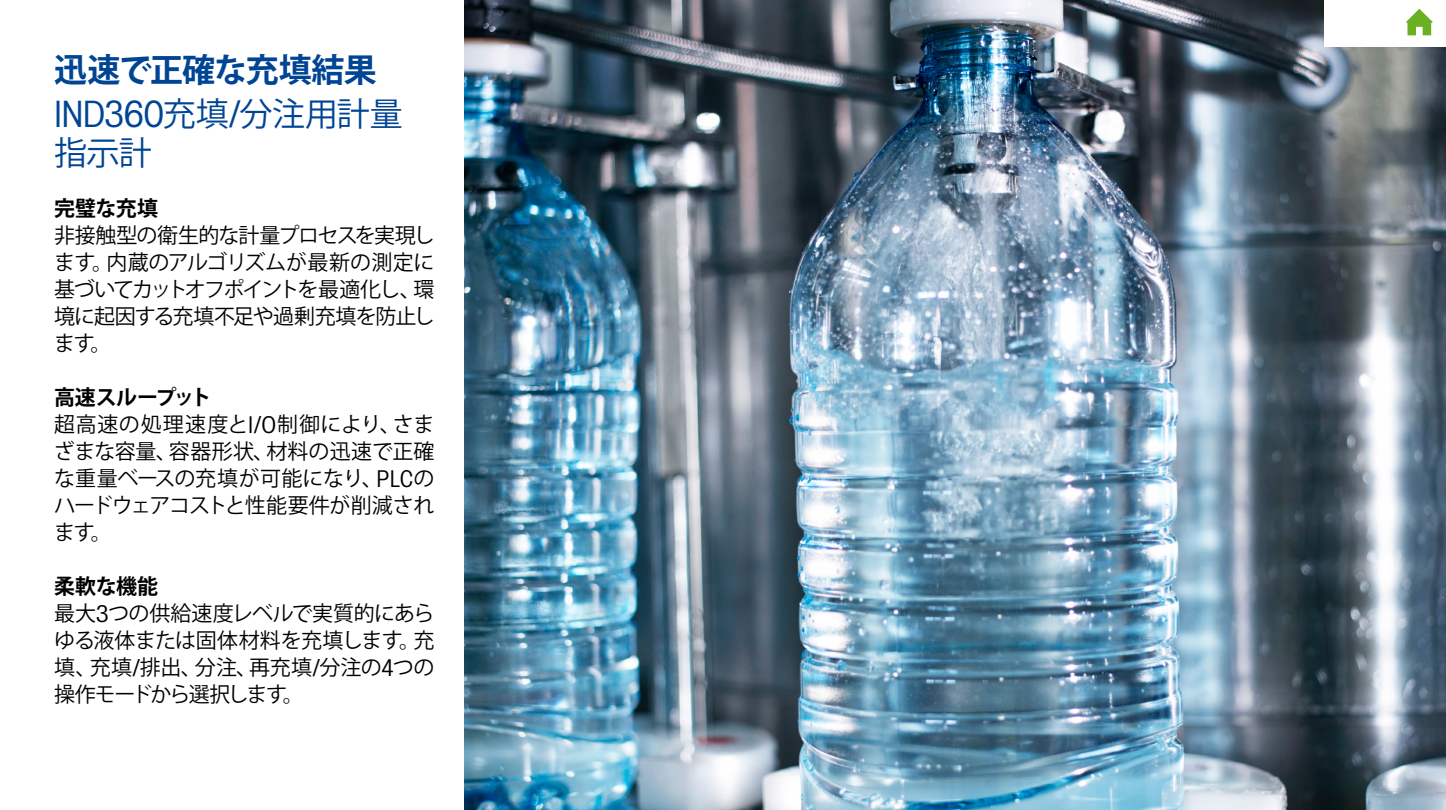
<style>
.page{position:relative;width:1446px;height:810px;background:#fff}
.page>*{position:absolute;margin:0;border:0;box-sizing:border-box;transform-origin:0 0}
.t1{font:36.3px "Avant Gardefor MT Bk";letter-spacing:-.02em;color:#004494}
.t2{font:700 33px "Koz Go Pro";letter-spacing:-.03em;color:#004494}
.t3{font:33px "Koz Go Pro";color:#004494}
.t4{font:21px/27px "Koz Go Pro";letter-spacing:-.025em;color:#000;text-align:justify}
.t5{font:21px/27px "Koz Go Pro";letter-spacing:-.005em;color:#000}
.t6{font:700 21px "Koz Go Pro";letter-spacing:-.015em;color:#000}
.s1{font-family:"Koz Go Pro";font-size:33px}
.s2{font-weight:700}
.s3{font-family:"Avant Gardefor MT Bk";font-size:23.1px}
</style>
<div class="page">
<img style="left:464px;top:0;width:982px;height:810px">
<div style="left:1324px;top:0;width:122px;height:47px;background:#fff"></div>
<svg style="left:1406px;top:9px;width:27px;height:26px"></svg>
<h2 class="t2" style="left:54px;top:49px;width:324px">迅速で正確な充填結果</h2>
<h1 class="t1" style="left:54px;top:92px;width:350px">IND360<span class="s1">充填</span>/<span class="s1">分注用計量</span></h1>
<h2 class="t3" style="left:54px;top:131px;width:99px">指示計</h2>
<p class="t6" style="left:54px;top:195px;width:106px">完璧な充填</p>
<p class="t4" style="left:54px;top:222px;width:382px">非接触型の衛生的な計量プロセスを実現します。内蔵のアルゴリズムが最新の測定に基づいてカットオフポイントを最適化し、環境に起因する充填不足や過剰充填を防止します。</p>
<p class="t5" style="left:54px;top:384px;width:382px"><span class="s2">高速スループット<br></span>超高速の処理速度と<span class="s3">I/O</span>制御により、さまざまな容量、容器形状、材料の迅速で正確な重量ベースの充填が可能になり、<span class="s3">PLC</span>のハードウェアコストと性能要件が削減されます。</p>
<p class="t4" style="left:54px;top:573px;width:382px;text-align:left"><span class="s2">柔軟な機能<br></span>最大<span class="s3">3</span>つの供給速度レベルで実質的にあらゆる液体または固体材料を充填します。充填、充填<span class="s3">/</span>排出、分注、再充填<span class="s3">/</span>分注の<span class="s3">4</span>つの操作モードから選択します。</p>
</div>
